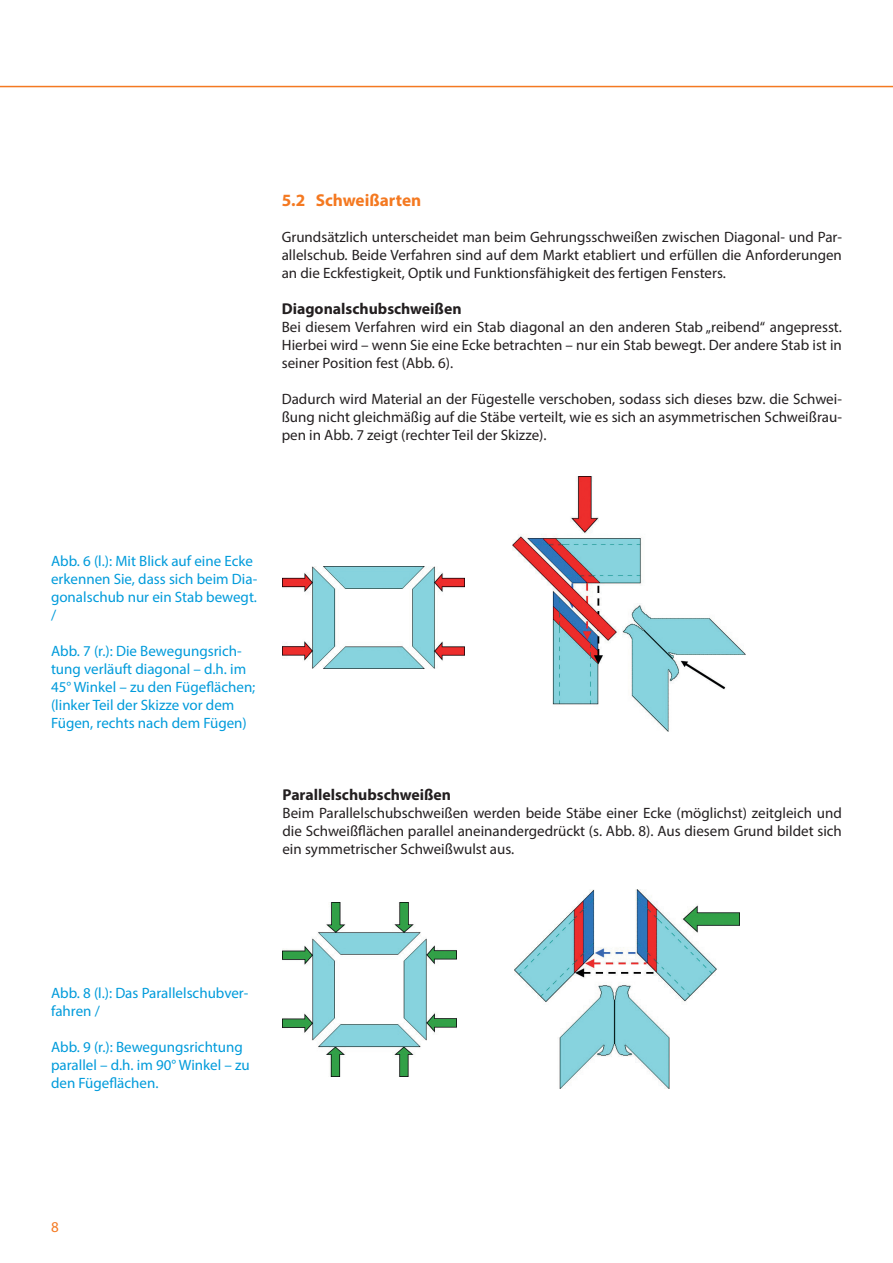
<style>
.page{position:relative;width:893px;height:1263px;background:#fff}
.page>*{position:absolute;margin:0;border:0;box-sizing:border-box;transform-origin:0 0}
.t1{font:700 17.25px "Myriad Pro";color:#f47921}
.t2{font:700 15.75px "Myriad Pro";color:#231f20}
.t3{font:15px/18px "Myriad Pro";color:#231f20;text-align:justify}
.t4{font:15px/18px "Myriad Pro";color:#009bdb}
.t5{font:15px "Myriad Pro";color:#f47921}
</style>
<div class="page">
<hr style="left:0;top:86px;width:893px;height:1px;background:#f47921">
<img style="left:282px;top:566px;width:183px;height:102px">
<img style="left:513px;top:476px;width:232px;height:255px">
<img style="left:282px;top:902px;width:174px;height:175px">
<img style="left:514px;top:890px;width:226px;height:198px">
<p class="t1" style="left:282px;top:189px;width:141px">5.2 Schweißarten</p>
<p class="t3" style="left:282px;top:228px;width:562px">Grundsätzlich unterscheidet man beim Gehrungsschweißen zwischen Diagonal- und Par&shy;allelschub. Beide Verfahren sind auf dem Markt etabliert und erfüllen die Anforderungen an die Eckfestigkeit, Optik und Funktionsfähigkeit des fertigen Fensters.</p>
<p class="t2" style="left:282px;top:299px;width:181px">Diagonalschubschweißen</p>
<p class="t3" style="left:282px;top:318px;width:562px">Bei diesem Verfahren wird ein Stab diagonal an den anderen Stab „reibend“ angepresst.<br>Hierbei wird – wenn Sie eine Ecke betrachten – nur ein Stab bewegt. Der andere Stab ist in seiner Position fest (Abb. 6).</p>
<p class="t3" style="left:282px;top:390px;width:562px">Dadurch wird Material an der Fügestelle verschoben, sodass sich dieses bzw. die Schwei&shy;ßung nicht gleichmäßig auf die Stäbe verteilt, wie es sich an asymmetrischen Schweißrau&shy;pen in Abb. 7 zeigt (rechter Teil der Skizze).</p>
<p class="t4" style="left:51px;top:552px;width:208px">Abb. 6 (l.): Mit Blick auf eine Ecke erkennen Sie, dass sich beim Dia&shy;gonalschub nur ein Stab bewegt. /</p>
<p class="t4" style="left:51px;top:642px;width:206px">Abb. 7 (r.): Die Bewegungsrich&shy;tung verläuft diagonal – d.h. im<br>45° Winkel – zu den Fügeflächen; (linker Teil der Skizze vor dem<br>Fügen, rechts nach dem Fügen)</p>
<p class="t2" style="left:282px;top:785px;width:170px">Parallelschubschweißen</p>
<p class="t3" style="left:282px;top:804px;width:561px">Beim Parallelschubschweißen werden beide Stäbe einer Ecke (möglichst) zeitgleich und die Schweißflächen parallel aneinandergedrückt (s. Abb. 8). Aus diesem Grund bildet sich ein symmetrischer Schweißwulst aus.</p>
<p class="t4" style="left:51px;top:984px;width:199px">Abb. 8 (l.): Das Parallelschubver&shy;fahren /</p>
<p class="t4" style="left:51px;top:1038px;width:200px">Abb. 9 (r.): Bewegungsrichtung parallel – d.h. im 90° Winkel – zu den Fügeflächen.</p>
<p class="t5" style="left:51px;top:1218px;width:9px">8</p>
</div>
